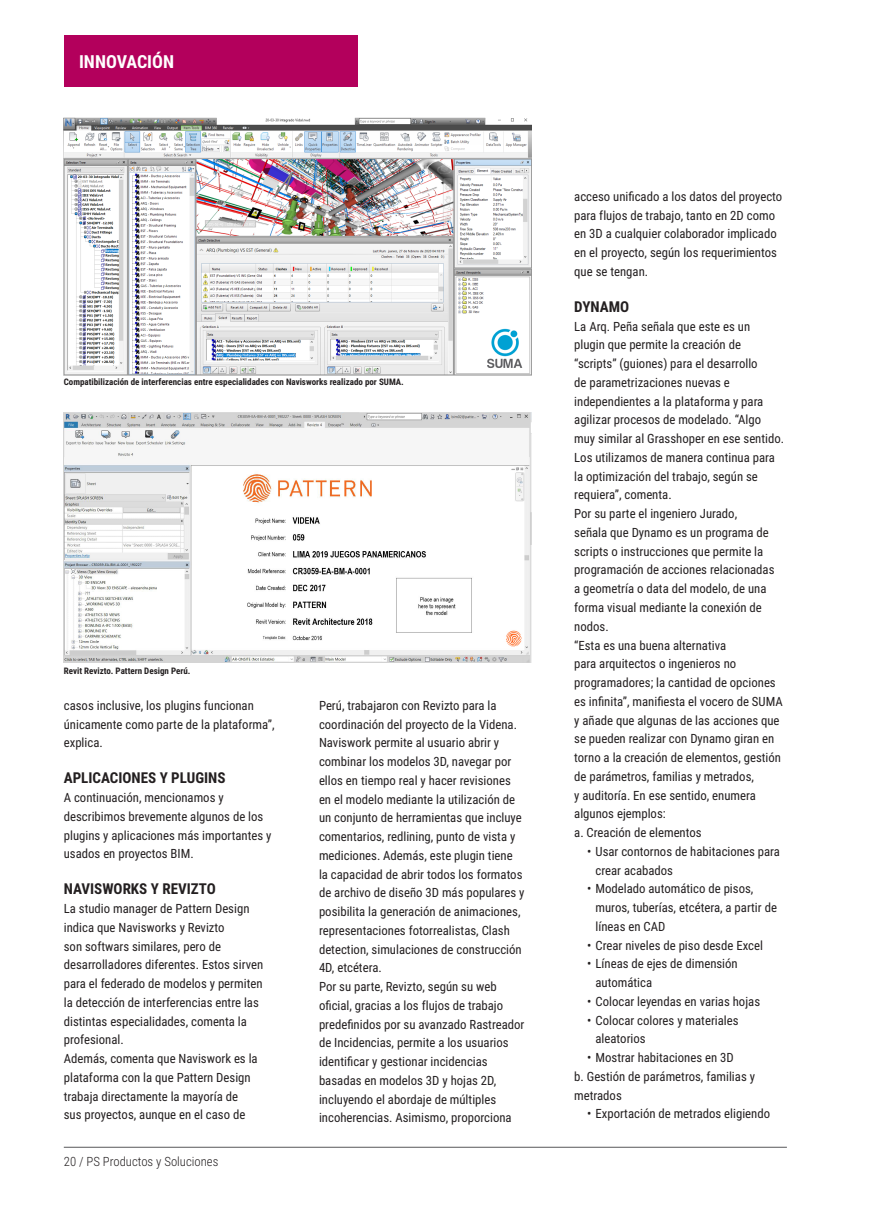
<style>
.page{position:relative;width:872px;height:1212px;background:#fff}
.page>*{position:absolute;margin:0;border:0;box-sizing:border-box;transform-origin:0 0}
.texto{font:700 18px "Roboto Condensed";color:#fff}
.sub_titulo{font:700 15px "Roboto Condensed";color:#231f20}
.texto-2{font:12.75px/18.8px "Roboto Condensed";color:#231f20}
.t1{font:300 12.75px "Roboto Condensed";color:#231f20}
.leyenda{font:700 9px "Roboto Condensed";color:#231f20}
</style>
<div class="page">
<hr style="left:64px;top:1147px;width:723px;height:1px;background:#57585a">
<div style="left:64px;top:35px;width:293px;height:51px;background:#b3005c"></div>
<img style="left:64px;top:117px;width:467px;height:258px">
<img style="left:64px;top:412px;width:467px;height:250px">
<p class="texto" style="left:79px;top:48px;width:96px">INNOVACIÓN</p>
<p class="leyenda" style="left:64px;top:376px;width:341px">Compatibilización de interferencias entre especialidades con Navisworks realizado por SUMA.</p>
<p class="leyenda" style="left:64px;top:664px;width:128px">Revit Revizto. Pattern Design Perú.</p>
<p class="texto-2" style="left:64px;top:695px;width:212px">casos inclusive, los plugins funcionan únicamente como parte de la plataforma”, explica.</p>
<p class="sub_titulo" style="left:64px;top:767px;width:163px">APLICACIONES Y PLUGINS</p>
<p class="texto-2" style="left:64px;top:788px;width:209px">A continuación, mencionamos y describimos brevemente algunos de los plugins y aplicaciones más importantes y usados en proyectos BIM.</p>
<p class="sub_titulo" style="left:64px;top:878px;width:153px">NAVISWORKS Y REVIZTO</p>
<p class="texto-2" style="left:64px;top:899px;width:201px">La studio manager de Pattern Design indica que Navisworks y Revizto<br>son softwars similares, pero de desarrolladores diferentes. Estos sirven para el federado de modelos y permiten la detección de interferencias entre las distintas especialidades, comenta la profesional.</p>
<p class="texto-2" style="left:64px;top:1049px;width:195px">Además, comenta que Naviswork es la plataforma con la que Pattern Design trabaja directamente la mayoría de sus proyectos, aunque en el caso de</p>
<p class="t1" style="left:64px;top:1153px;width:156px">20 / PS Productos y Soluciones</p>
<p class="texto-2" style="left:319px;top:695px;width:199px">Perú, trabajaron con Revizto para la coordinación del proyecto de la Videna.</p>
<p class="texto-2" style="left:319px;top:733px;width:207px">Naviswork permite al usuario abrir y combinar los modelos 3D, navegar por ellos en tiempo real y hacer revisiones en el modelo mediante la utilización de un conjunto de herramientas que incluye comentarios, redlining, punto de vista y mediciones. Además, este plugin tiene la capacidad de abrir todos los formatos de archivo de diseño 3D más populares y posibilita la generación de animaciones, representaciones fotorrealistas, Clash detection, simulaciones de construcción 4D, etcétera.</p>
<p class="texto-2" style="left:319px;top:977px;width:207px">Por su parte, Revizto, según su web oficial, gracias a los flujos de trabajo predefinidos por su avanzado Rastreador de Incidencias, permite a los usuarios identificar y gestionar incidencias basadas en modelos 3D y hojas 2D, incluyendo el abordaje de múltiples incoherencias. Asimismo, proporciona</p>
<p class="texto-2" style="left:574px;top:187px;width:210px">acceso unificado a los datos del proyecto para flujos de trabajo, tanto en 2D como en 3D a cualquier colaborador implicado en el proyecto, según los requerimientos que se tengan.</p>
<p class="sub_titulo" style="left:574px;top:296px;width:56px">DYNAMO</p>
<p class="texto-2" style="left:574px;top:316px;width:211px">La Arq. Peña señala que este es un<br>plugin que permite la creación de “scripts” (guiones) para el desarrollo<br>de parametrizaciones nuevas e independientes a la plataforma y para agilizar procesos de modelado. “Algo muy similar al Grasshoper en ese sentido.<br>Los utilizamos de manera continua para la optimización del trabajo, según se requiera”, comenta.</p>
<p class="texto-2" style="left:574px;top:504px;width:202px">Por su parte el ingeniero Jurado,<br>señala que Dynamo es un programa de scripts o instrucciones que permite la programación de acciones relacionadas a geometría o data del modelo, de una forma visual mediante la conexión de nodos.</p>
<p class="texto-2" style="left:574px;top:635px;width:210px">“Esta es una buena alternativa<br>para arquitectos o ingenieros no programadores; la cantidad de opciones es infinita”, manifiesta el vocero de SUMA y añade que algunas de las acciones que se pueden realizar con Dynamo giran en torno a la creación de elementos, gestión de parámetros, familias y metrados,<br>y auditoría. En ese sentido, enumera algunos ejemplos:</p>
<p class="texto-2" style="left:574px;top:823px;width:129px">a. Creación de elementos</p>
<p class="texto-2" style="left:595px;top:841px;width:186px;text-indent:-9px">• Usar contornos de habitaciones para crear acabados</p>
<p class="texto-2" style="left:595px;top:879px;width:183px;text-indent:-9px">• Modelado automático de pisos, muros, tuberías, etcétera, a partir de líneas en CAD</p>
<p class="texto-2" style="left:587px;top:935px;width:177px">• Crear niveles de piso desde Excel</p>
<p class="texto-2" style="left:595px;top:954px;width:144px;text-indent:-9px">• Líneas de ejes de dimensión automática</p>
<p class="texto-2" style="left:587px;top:991px;width:175px">• Colocar leyendas en varias hojas</p>
<p class="texto-2" style="left:595px;top:1010px;width:145px;text-indent:-9px">• Colocar colores y materiales aleatorios</p>
<p class="texto-2" style="left:587px;top:1048px;width:148px">• Mostrar habitaciones en 3D</p>
<p class="texto-2" style="left:574px;top:1066px;width:182px">b. Gestión de parámetros, familias y metrados</p>
<p class="texto-2" style="left:587px;top:1104px;width:185px">• Exportación de metrados eligiendo</p>
</div>
